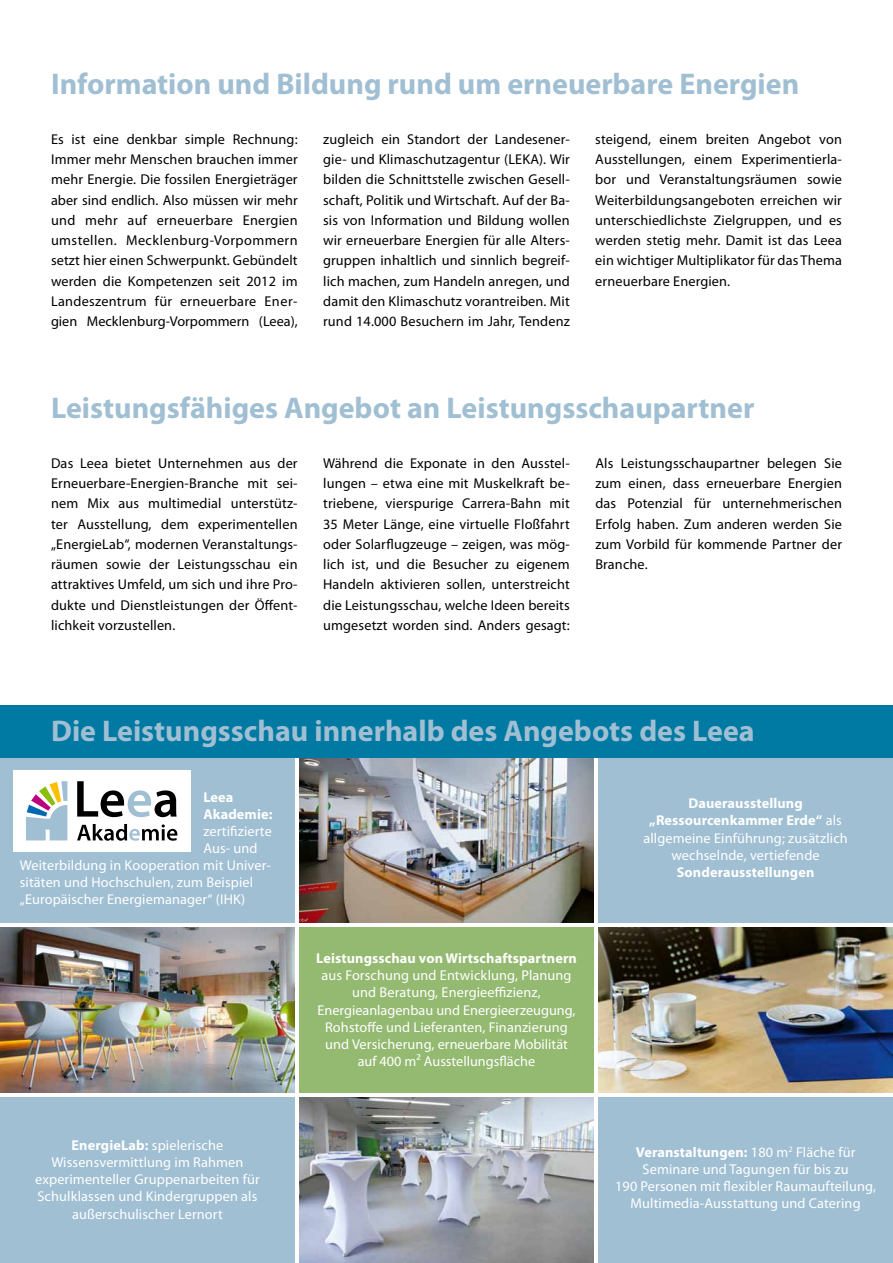
<style>
.page{position:relative;width:893px;height:1263px;background:#fff}
.page>*{position:absolute;margin:0;border:0;box-sizing:border-box;transform-origin:0 0}
.t1{font:700 30px "Myriad Pro";color:#a0bfd3}
.t2{font:14.25px/20.2px "Myriad Pro";letter-spacing:.01em;color:#000;text-align:justify}
.t3{font:14.25px/17.1px "Myriad Pro";letter-spacing:.01em;color:#fff;text-align:center}
.t4{font:700 14.25px/17.1px "Myriad Pro";letter-spacing:.01em;color:#fff}
.s1{font-weight:700}
</style>
<div class="page">
<div style="left:0;top:1097px;width:295px;height:166px;background:#a0bfd3"></div>
<img style="left:299px;top:1097px;width:295px;height:166px">
<div style="left:598px;top:1097px;width:295px;height:166px;background:#a0bfd3"></div>
<div style="left:0;top:757px;width:295px;height:166px;background:#a0bfd3"></div>
<img style="left:299px;top:757px;width:295px;height:166px">
<div style="left:598px;top:757px;width:295px;height:166px;background:#a0bfd3"></div>
<img style="left:0;top:927px;width:295px;height:166px">
<div style="left:299px;top:927px;width:295px;height:166px;background:#94b971"></div>
<img style="left:598px;top:927px;width:295px;height:166px">
<div style="left:13px;top:770px;width:178px;height:82px;background:#fff"></div>
<svg style="left:26px;top:781px;width:41px;height:59px"></svg>
<svg style="left:77px;top:781px;width:100px;height:36px"></svg>
<svg style="left:77px;top:824px;width:100px;height:17px"></svg>
<div style="left:0;top:705px;width:893px;height:52px;background:#0079a3"></div>
<h1 class="t1" style="left:51px;top:64px;width:750px">Information und Bildung rund um erneuerbare Energien</h1>
<p class="t2" style="left:51px;top:129px;width:248px">Es ist eine denkbar simple Rechnung:<br>Immer mehr Menschen brauchen immer mehr Energie. Die fossilen Energieträger aber sind endlich. Also müssen wir mehr und mehr auf erneuerbare Energien umstellen. Mecklenburg-Vorpommern setzt hier einen Schwerpunkt. Gebündelt werden die Kompetenzen seit 2012 im Landeszentrum für erneuerbare Ener&shy;gien Mecklenburg-Vorpommern (Leea),</p>
<p class="t2" style="left:323px;top:129px;width:248px">zugleich ein Standort der Landesener&shy;gie- und Klimaschutzagentur (LEKA). Wir bilden die Schnittstelle zwischen Gesell&shy;schaft, Politik und Wirtschaft. Auf der Ba&shy;sis von Information und Bildung wollen wir erneuerbare Energien für alle Alters&shy;gruppen inhaltlich und sinnlich begreif&shy;lich machen, zum Handeln anregen, und damit den Klimaschutz vorantreiben. Mit rund 14.000 Besuchern im Jahr, Tendenz</p>
<p class="t2" style="left:595px;top:129px;width:248px">steigend, einem breiten Angebot von Ausstellungen, einem Experimentierla&shy;bor und Veranstaltungsräumen sowie Weiterbildungsangeboten erreichen wir unterschiedlichste Zielgruppen, und es werden stetig mehr. Damit ist das Leea ein wichtiger Multiplikator für das Thema erneuerbare Energien.</p>
<h1 class="t1" style="left:51px;top:388px;width:705px">Leistungsfähiges Angebot an Leistungsschaupartner</h1>
<p class="t2" style="left:51px;top:453px;width:248px">Das Leea bietet Unternehmen aus der Erneuerbare-Energien-Branche mit sei&shy;nem Mix aus multimedial unterstütz&shy;ter Ausstellung, dem experimentellen „EnergieLab“, modernen Veranstaltungs&shy;räumen sowie der Leistungsschau ein attraktives Umfeld, um sich und ihre Pro&shy;dukte und Dienstleistungen der Öffent&shy;lichkeit vorzustellen.</p>
<p class="t2" style="left:323px;top:453px;width:248px">Während die Exponate in den Ausstel&shy;lungen – etwa eine mit Muskelkraft be&shy;triebene, vierspurige Carrera-Bahn mit 35 Meter Länge, eine virtuelle Floßfahrt oder Solarflugzeuge – zeigen, was mög&shy;lich ist, und die Besucher zu eigenem Handeln aktivieren sollen, unterstreicht die Leistungsschau, welche Ideen bereits umgesetzt worden sind. Anders gesagt:</p>
<p class="t2" style="left:595px;top:453px;width:248px">Als Leistungsschaupartner belegen Sie zum einen, dass erneuerbare Energien das Potenzial für unternehmerischen Erfolg haben. Zum anderen werden Sie zum Vorbild für kommende Partner der Branche.</p>
<h1 class="t1" style="left:51px;top:711px;width:705px">Die Leistungsschau innerhalb des Angebots des Leea</h1>
<p class="t4" style="left:203px;top:788px;width:71px">Leea<br>Akademie:</p>
<p class="t3" style="left:203px;top:822px;width:70px">zertifizierte</p>
<p class="t3" style="left:203px;top:839px;width:56px">Aus- und</p>
<p class="t3" style="left:20px;top:856px;width:253px">Weiterbildung in Kooperation mit Univer-</p>
<p class="t3" style="left:20px;top:874px;width:235px">sitäten und Hochschulen, zum Beispiel</p>
<p class="t3" style="left:20px;top:891px;width:227px">„Europäischer Energiemanager“ (IHK)</p>
<p class="t3" style="left:35px;top:1136px;width:226px"><span class="s1">EnergieLab:</span> spielerische<br>Wissensvermittlung im Rahmen experimenteller Gruppenarbeiten für<br>Schulklassen und Kindergruppen als außerschulischer Lernort</p>
<p class="t4" style="left:316px;top:949px;width:262px">Leistungsschau von Wirtschaftspartnern</p>
<p class="t3" style="left:317px;top:967px;width:259px">aus Forschung und Entwicklung, Planung und Beratung, Energieeffizienz, Energieanlagenbau und Energieerzeugung, Rohstoffe und Lieferanten, Finanzierung und Versicherung, erneuerbare Mobilität auf 400 m² Ausstellungsfläche</p>
<p class="t3" style="left:643px;top:795px;width:206px"><span class="s1">Dauerausstellung „Ressourcenkammer Erde“</span> als allgemeine Einführung; zusätzlich wechselnde, vertiefende</p>
<p class="t4" style="left:677px;top:863px;width:139px">Sonderausstellungen</p>
<p class="t3" style="left:615px;top:1143px;width:262px"><span class="s1">Veranstaltungen:</span> 180 m<sup>2</sup> Fläche für Seminare und Tagungen für bis zu<br>190 Personen mit flexibler Raumaufteilung, Multimedia-Ausstattung und Catering</p>
</div>
